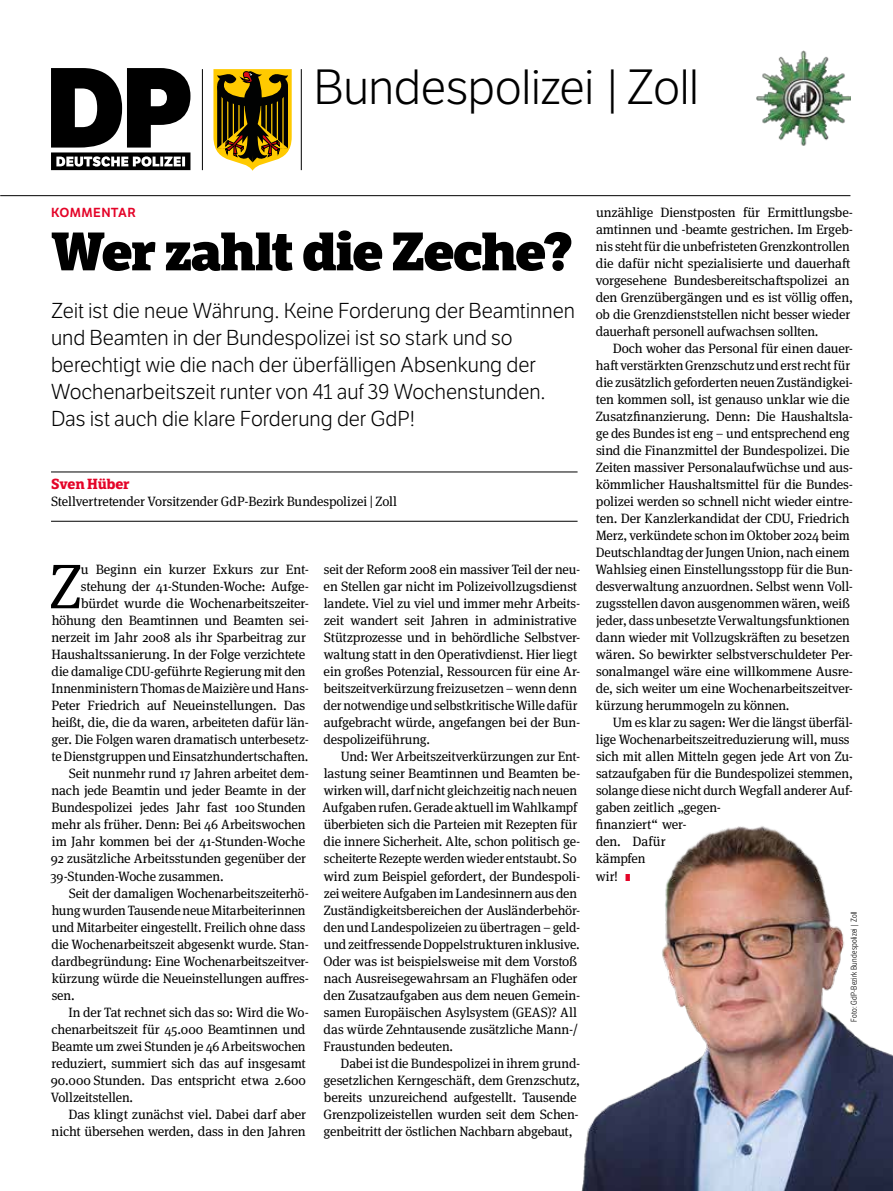
<style>
.page{position:relative;width:893px;height:1191px;background:#fff}
.page>*{position:absolute;margin:0;border:0;box-sizing:border-box;transform-origin:0 0}
.t1{font:62.85px "Meta Serif Pro";color:#000}
.t2{font:800 52.5px "LFT Etica Sheriff";letter-spacing:-.03em;color:#000}
.t3{font:48px "LFT Etica Lt";letter-spacing:-.01em;color:#000}
.t4{font:21px/27px "LFT Etica Lt";color:#000}
.t5{font:700 14.25px "LFT Etica Sheriff";letter-spacing:-.015em;color:#e40428}
.t6{font:13.5px/17px "Meta Serif Pro";letter-spacing:-.01em;color:#000}
.t7{font:12.75px "LFT Etica SB";letter-spacing:.03em;color:#e40428}
.t8{font:300 8.25px "LFT Etica Condensed";letter-spacing:.025em;color:#000}
.s1{font-family:"LFT Etica XB";font-size:9.75px;color:#e40428}
</style>
<div class="page">
<svg style="left:51px;top:68px;width:139px;height:102px"></svg>
<img style="left:757px;top:50px;width:93px;height:96px">
<hr style="left:202px;top:69px;width:1px;height:101px;background:#000">
<hr style="left:301px;top:69px;width:1px;height:101px;background:#000">
<svg style="left:213px;top:69px;width:79px;height:102px;background:#826a1f"></svg>
<hr style="left:0;top:195px;width:850px;height:1px;background:#000">
<hr style="left:51px;top:472px;width:527px;height:1px;background:#000">
<hr style="left:51px;top:521px;width:527px;height:1px;background:#000">
<img style="left:581px;top:826px;width:312px;height:365px">
<h3 class="t3" style="left:313px;top:60px;width:387px">Bundespolizei|Zoll</h3>
<p class="t7" style="left:51px;top:205px;width:86px">KOMMENTAR</p>
<h2 class="t2" style="left:51px;top:219px;width:523px">Wer zahlt die Zeche?</h2>
<p class="t4" style="left:51px;top:297px;width:525px">Zeit ist die neue Währung. Keine Forderung der Beamtinnen und Beamten in der Bundespolizei ist so stark und so berechtigt wie die nach der überfälligen Absenkung der Wochenarbeitszeit runter von 41 auf 39 Wochenstunden.<br>Das ist auch die klare Forderung der GdP!</p>
<p class="t5" style="left:51px;top:475px;width:80px">Sven Hüber</p>
<p class="t6" style="left:51px;top:492px;width:347px">Stellvertretender Vorsitzender GdP-Bezirk Bundespolizei | Zoll</p>
<h1 class="t1" style="left:50px;top:541px;width:33px">Z</h1>
<p class="t6" style="left:81px;top:560px;width:228px">u Beginn ein kurzer Exkurs zur Ent-</p>
<p class="t6" style="left:81px;top:577px;width:229px">stehung der 41-Stunden-Woche: Aufge-</p>
<p class="t6" style="left:81px;top:594px;width:229px">bürdet wurde die Wochenarbeitszeiter-</p>
<p class="t6" style="left:52px;top:611px;width:259px">höhung den Beamtinnen und Beamten sei-</p>
<p class="t6" style="left:52px;top:628px;width:256px">nerzeit im Jahr 2008 als ihr Sparbeitrag zur</p>
<p class="t6" style="left:51px;top:645px;width:255px">Haushaltssanierung. In der Folge verzichtete</p>
<p class="t6" style="left:52px;top:662px;width:256px">die damalige CDU-geführte Regierung mit den</p>
<p class="t6" style="left:51px;top:679px;width:259px">Innenministern Thomas de Maizière und Hans-</p>
<p class="t6" style="left:51px;top:696px;width:255px">Peter Friedrich auf Neueinstellungen. Das</p>
<p class="t6" style="left:52px;top:713px;width:259px">heißt, die, die da waren, arbeiteten dafür län-</p>
<p class="t6" style="left:51px;top:730px;width:259px">ger. Die Folgen waren dramatisch unterbesetz-</p>
<p class="t6" style="left:52px;top:747px;width:258px">te Dienstgruppen und Einsatzhundertschaften.</p>
<p class="t6" style="left:69px;top:764px;width:242px">Seit nunmehr rund 17 Jahren arbeitet dem-</p>
<p class="t6" style="left:52px;top:781px;width:256px">nach jede Beamtin und jeder Beamte in der</p>
<p class="t6" style="left:51px;top:798px;width:256px">Bundespolizei jedes Jahr fast 100 Stunden</p>
<p class="t6" style="left:52px;top:815px;width:256px">mehr als früher. Denn: Bei 46 Arbeitswochen</p>
<p class="t6" style="left:52px;top:832px;width:255px">im Jahr kommen bei der 41-Stunden-Woche</p>
<p class="t6" style="left:51px;top:849px;width:257px">92 zusätzliche Arbeitsstunden gegenüber der</p>
<p class="t6" style="left:51px;top:866px;width:175px">39-Stunden-Woche zusammen.</p>
<p class="t6" style="left:69px;top:883px;width:242px">Seit der damaligen Wochenarbeitszeiterhö-</p>
<p class="t6" style="left:52px;top:900px;width:255px">hung wurden Tausende neue Mitarbeiterinnen</p>
<p class="t6" style="left:52px;top:917px;width:255px">und Mitarbeiter eingestellt. Freilich ohne dass</p>
<p class="t6" style="left:52px;top:934px;width:259px">die Wochenarbeitszeit abgesenkt wurde. Stan-</p>
<p class="t6" style="left:52px;top:951px;width:259px">dardbegründung: Eine Wochenarbeitszeitver-</p>
<p class="t6" style="left:52px;top:968px;width:259px">kürzung würde die Neueinstellungen auffres-</p>
<p class="t6" style="left:52px;top:985px;width:24px">sen.</p>
<p class="t6" style="left:68px;top:1002px;width:242px">In der Tat rechnet sich das so: Wird die Wo-</p>
<p class="t6" style="left:52px;top:1019px;width:256px">chenarbeitszeit für 45.000 Beamtinnen und</p>
<p class="t6" style="left:51px;top:1036px;width:256px">Beamte um zwei Stunden je 46 Arbeitswochen</p>
<p class="t6" style="left:52px;top:1053px;width:256px">reduziert, summiert sich das auf insgesamt</p>
<p class="t6" style="left:51px;top:1070px;width:257px">90.000 Stunden. Das entspricht etwa 2.600</p>
<p class="t6" style="left:51px;top:1087px;width:84px">Vollzeitstellen.</p>
<p class="t6" style="left:68px;top:1104px;width:239px">Das klingt zunächst viel. Dabei darf aber</p>
<p class="t6" style="left:52px;top:1121px;width:255px">nicht übersehen werden, dass in den Jahren</p>
<p class="t6" style="left:324px;top:560px;width:258px">seit der Reform 2008 ein massiver Teil der neu&shy;en Stellen gar nicht im Polizeivollzugsdienst landete. Viel zu viel und immer mehr Arbeits&shy;zeit wandert seit Jahren in administrative Stützprozesse und in behördliche Selbstver&shy;waltung statt in den Operativdienst. Hier liegt ein großes Potenzial, Ressourcen für eine Ar&shy;beitszeitverkürzung freizusetzen – wenn denn der notwendige und selbstkritische Wille dafür aufgebracht würde, angefangen bei der Bun&shy;despolizeiführung.</p>
<p class="t6" style="left:323px;top:747px;width:259px;text-indent:18px">Und: Wer Arbeitszeitverkürzungen zur Ent&shy;lastung seiner Beamtinnen und Beamten be&shy;wirken will, darf nicht gleichzeitig nach neuen Aufgaben rufen. Gerade aktuell im Wahlkampf überbieten sich die Parteien mit Rezepten für die innere Sicherheit. Alte, schon politisch ge&shy;scheiterte Rezepte werden wieder entstaubt. So wird zum Beispiel gefordert, der Bundespoli&shy;zei weitere Aufgaben im Landesinnern aus den Zuständigkeitsbereichen der Ausländerbehör&shy;den und Landespolizeien zu übertragen – geld&shy;und zeitfressende Doppelstrukturen inklusive.<br>Oder was ist beispielsweise mit dem Vorstoß nach Ausreisegewahrsam an Flughäfen oder den Zusatzaufgaben aus dem neuen Gemein&shy;samen Europäischen Asylsystem (GEAS)? All das würde Zehntausende zusätzliche Mann-/ Fraustunden bedeuten.</p>
<p class="t6" style="left:324px;top:1053px;width:258px;text-indent:17px">Dabei ist die Bundespolizei in ihrem grund&shy;gesetzlichen Kerngeschäft, dem Grenzschutz, bereits unzureichend aufgestellt. Tausende Grenzpolizeistellen wurden seit dem Schen&shy;genbeitritt der östlichen Nachbarn abgebaut,</p>
<p class="t6" style="left:596px;top:203px;width:259px">unzählige Dienstposten für Ermittlungsbe&shy;amtinnen und -beamte gestrichen. Im Ergeb&shy;nis steht für die unbefristeten Grenzkontrollen die dafür nicht spezialisierte und dauerhaft vorgesehene Bundesbereitschaftspolizei an den Grenzübergängen und es ist völlig offen, ob die Grenzdienststellen nicht besser wieder dauerhaft personell aufwachsen sollten.</p>
<p class="t6" style="left:595px;top:339px;width:259px;text-indent:17px">Doch woher das Personal für einen dauer&shy;haft verstärkten Grenzschutz und erst recht für die zusätzlich geforderten neuen Zuständigkei&shy;ten kommen soll, ist genauso unklar wie die Zusatzfinanzierung. Denn: Die Haushaltsla&shy;ge des Bundes ist eng – und entsprechend eng sind die Finanzmittel der Bundespolizei. Die Zeiten massiver Personalaufwüchse und aus&shy;kömmlicher Haushaltsmittel für die Bundes&shy;polizei werden so schnell nicht wieder eintre&shy;ten. Der Kanzlerkandidat der CDU, Friedrich Merz, verkündete schon im Oktober 2024 beim Deutschlandtag der Jungen Union, nach einem Wahlsieg einen Einstellungsstopp für die Bun&shy;desverwaltung anzuordnen. Selbst wenn Voll&shy;zugsstellen davon ausgenommen wären, weiß jeder, dass unbesetzte Verwaltungsfunktionen dann wieder mit Vollzugskräften zu besetzen wären. So bewirkter selbstverschuldeter Per&shy;sonalmangel wäre eine willkommene Ausre&shy;de, sich weiter um eine Wochenarbeitszeitver&shy;kürzung herummogeln zu können.</p>
<p class="t6" style="left:596px;top:713px;width:259px;text-indent:17px">Um es klar zu sagen: Wer die längst überfäl&shy;lige Wochenarbeitszeitreduzierung will, muss sich mit allen Mitteln gegen jede Art von Zu&shy;satzaufgaben für die Bundespolizei stemmen, solange diese nicht durch Wegfall anderer Auf&shy;gaben zeitlich „gegen-<br>finanziert“ wer-<br>den. Dafür<br>kämpfen<br>wir! <span class="s1">I</span></p>
<p class="t8" style="left:849px;top:1021px;width:112px;rotate:-90deg">Foto: GdP-Bezirk Bundespolizei | Zoll</p>
</div>
